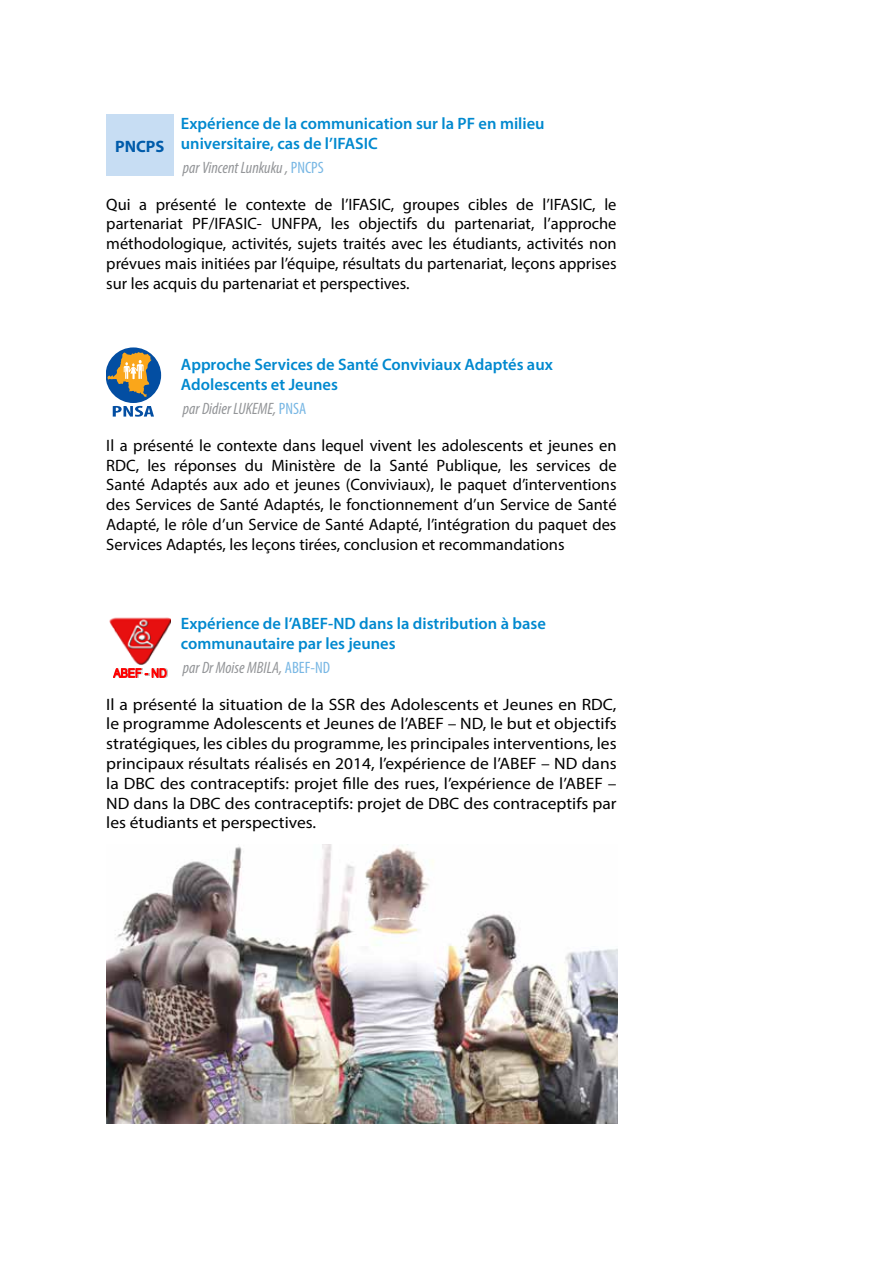
<style>
.page{position:relative;width:893px;height:1263px;background:#fff}
.page>*{position:absolute;margin:0;border:0;box-sizing:border-box;transform-origin:0 0}
.t1{font:16.5px/19.8px "Myriad Pro";color:#000;text-align:justify}
.t2{font:16.5px/19.8px "Myriad Pro";color:#000;text-align:justify;scale:1.06 1}
.t3{font:600 16.5px/19.8px "Myriad Pro";color:#0089cf}
.t4{font:italic condensed 16.5px "Myriad Pro";color:#939598}
.t5{font:700 16.5px "Myriad Pro";color:#005baa}
.s1{font-style:normal;color:#78b7e4}
</style>
<div class="page">
<div style="left:106px;top:114px;width:68px;height:62px;background:#c7ddf3"></div>
<div style="left:106px;top:347px;width:55px;height:56px;background:#034ea2;border-radius:50%"></div>
<svg style="left:107px;top:352px;width:45px;height:45px"></svg>
<svg style="left:113px;top:406px;width:41px;height:11px"></svg>
<svg style="left:113px;top:668px;width:54px;height:10px"></svg>
<img style="left:109px;top:617px;width:62px;height:48px">
<img style="left:106px;top:844px;width:512px;height:280px">
<p class="t3" style="left:181px;top:113px;width:365px">Expérience de la communication sur la PF en milieu universitaire, cas de l’IFASIC</p>
<p class="t4" style="left:183px;top:157px;width:142px">par Vincent Lunkuku , <span class="s1">PNCPS</span></p>
<p class="t1" style="left:106px;top:194px;width:512px">Qui a présenté le contexte de l’IFASIC, groupes cibles de l’IFASIC, le partenariat PF/IFASIC- UNFPA, les objectifs du partenariat, l’approche méthodologique, activités, sujets traités avec les étudiants, activités non prévues mais initiées par l’équipe, résultats du partenariat, leçons apprises sur les acquis du partenariat et perspectives.</p>
<p class="t5" style="left:115px;top:135px;width:51px">PNCPS</p>
<p class="t3" style="left:181px;top:354px;width:373px">Approche Services de Santé Conviviaux Adaptés aux<br>Adolescents et Jeunes</p>
<p class="t4" style="left:183px;top:399px;width:125px">par Didier LUKEME, <span class="s1">PNSA</span></p>
<p class="t1" style="left:106px;top:435px;width:512px">Il a présenté le contexte dans lequel vivent les adolescents et jeunes en RDC, les réponses du Ministère de la Santé Publique, les services de Santé Adaptés aux ado et jeunes (Conviviaux), le paquet d’interventions des Services de Santé Adaptés, le fonctionnement d’un Service de Santé Adapté, le rôle d’un Service de Santé Adapté, l’intégration du paquet des Services Adaptés, les leçons tirées, conclusion et recommandations</p>
<p class="t3" style="left:181px;top:613px;width:367px">Expérience de l’ABEF-ND dans la distribution à base communautaire par les jeunes</p>
<p class="t4" style="left:183px;top:657px;width:149px">par Dr Moise MBILA, <span class="s1">ABEF-ND</span></p>
<p class="t2" style="left:106px;top:694px;width:483px">Il a présenté la situation de la SSR des Adolescents et Jeunes en RDC, le programme Adolescents et Jeunes de l’ABEF – ND, le but et objectifs stratégiques, les cibles du programme, les principales interventions, les principaux résultats réalisés en 2014, l’expérience de l’ABEF – ND dans la DBC des contraceptifs: projet fille des rues, l’expérience de l’ABEF – ND dans la DBC des contraceptifs: projet de DBC des contraceptifs par les étudiants et perspectives.</p>
</div>
